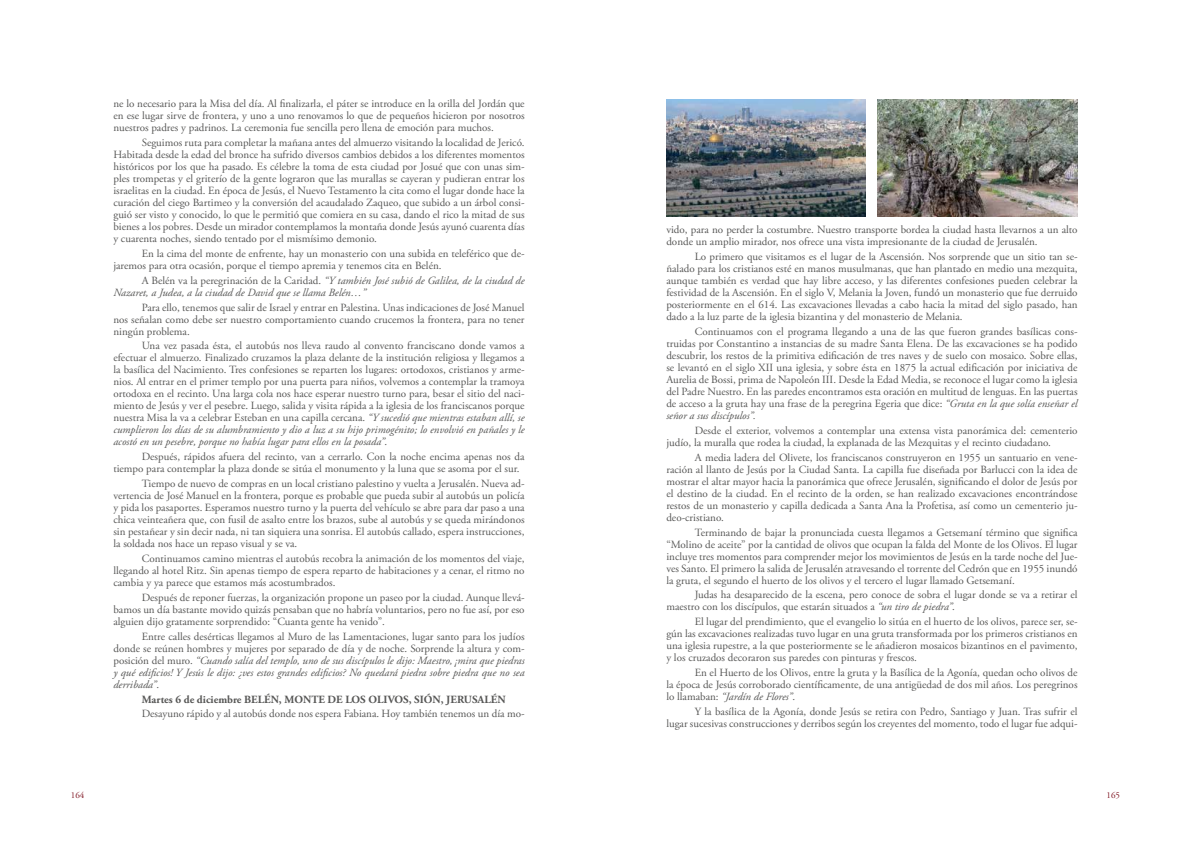
<style>
.page{position:relative;width:1191px;height:842px;background:#fff}
.page>*{position:absolute;margin:0;border:0;box-sizing:border-box;transform-origin:0 0}
.t1{font:11px/12px "Adobe Garamond Pro";color:#575756;text-align:justify}
.t2{font:italic 11px/12px "Adobe Garamond Pro";color:#575756}
.t3{font:700 11px "Adobe Garamond Pro";color:#575756}
.t4{font:9px "Adobe Garamond Pro";color:#801623}
.s1{font-style:normal}
.s2{font-style:italic}
</style>
<div class="page">
<img style="left:666px;top:99px;width:200px;height:117px">
<img style="left:878px;top:99px;width:199px;height:117px">
<p class="t1" style="left:113px;top:98px;width:413px">ne lo necesario para la Misa del día. Al finalizarla, el páter se introduce en la orilla del Jordán que en ese lugar sirve de frontera, y uno a uno renovamos lo que de pequeños hicieron por nosotros nuestros padres y padrinos. La ceremonia fue sencilla pero llena de emoción para muchos.</p>
<p class="t1" style="left:113px;top:137px;width:413px;text-indent:28px">Seguimos ruta para completar la mañana antes del almuerzo visitando la localidad de Jericó.<br>Habitada desde la edad del bronce ha sufrido diversos cambios debidos a los diferentes momentos históricos por los que ha pasado. Es célebre la toma de esta ciudad por Josué que con unas sim&shy;ples trompetas y el griterío de la gente lograron que las murallas se cayeran y pudieran entrar los israelitas en la ciudad. En época de Jesús, el Nuevo Testamento la cita como el lugar donde hace la curación del ciego Bartimeo y la conversión del acaudalado Zaqueo, que subido a un árbol consi&shy;guió ser visto y conocido, lo que le permitió que comiera en su casa, dando el rico la mitad de sus bienes a los pobres. Desde un mirador contemplamos la montaña donde Jesús ayunó cuarenta días y cuarenta noches, siendo tentado por el mismísimo demonio.</p>
<p class="t1" style="left:113px;top:248px;width:413px;text-indent:28px">En la cima del monte de enfrente, hay un monasterio con una subida en teleférico que de&shy;jaremos para otra ocasión, porque el tiempo apremia y tenemos cita en Belén.</p>
<p class="t2" style="left:113px;top:275px;width:413px;text-indent:28px"><span class="s1">A Belén va la peregrinación de la Caridad.</span> “Y también José subió de Galilea, de la ciudad de<br>Nazaret, a Judea, a la ciudad de David que se llama Belén…”</p>
<p class="t1" style="left:113px;top:301px;width:413px;text-indent:28px">Para ello, tenemos que salir de Israel y entrar en Palestina. Unas indicaciones de José Manuel nos señalan como debe ser nuestro comportamiento cuando crucemos la frontera, para no tener ningún problema.</p>
<p class="t1" style="left:113px;top:340px;width:413px;text-indent:28px">Una vez pasada ésta, el autobús nos lleva raudo al convento franciscano donde vamos a efectuar el almuerzo. Finalizado cruzamos la plaza delante de la institución religiosa y llegamos a la basílica del Nacimiento. Tres confesiones se reparten los lugares: ortodoxos, cristianos y arme&shy;nios. Al entrar en el primer templo por una puerta para niños, volvemos a contemplar la tramoya ortodoxa en el recinto. Una larga cola nos hace esperar nuestro turno para, besar el sitio del naci&shy;miento de Jesús y ver el pesebre. Luego, salida y visita rápida a la iglesia de los franciscanos porque nuestra Misa la va a celebrar Esteban en una capilla cercana. <span class="s2">“Y sucedió que mientras estaban allí, se cumplieron los días de su alumbramiento y dio a luz a su hijo primogénito; lo envolvió en pañales y le acostó en un pesebre, porque no había lugar para ellos en la posada”</span>.</p>
<p class="t1" style="left:113px;top:451px;width:413px;text-indent:28px">Después, rápidos afuera del recinto, van a cerrarlo. Con la noche encima apenas nos da tiempo para contemplar la plaza donde se sitúa el monumento y la luna que se asoma por el sur.</p>
<p class="t1" style="left:113px;top:478px;width:413px;text-indent:28px">Tiempo de nuevo de compras en un local cristiano palestino y vuelta a Jerusalén. Nueva ad&shy;vertencia de José Manuel en la frontera, porque es probable que pueda subir al autobús un policía y pida los pasaportes. Esperamos nuestro turno y la puerta del vehículo se abre para dar paso a una chica veinteañera que, con fusil de asalto entre los brazos, sube al autobús y se queda mirándonos sin pestañear y sin decir nada, ni tan siquiera una sonrisa. El autobús callado, espera instrucciones, la soldada nos hace un repaso visual y se va.</p>
<p class="t1" style="left:113px;top:553px;width:413px;text-indent:28px">Continuamos camino mientras el autobús recobra la animación de los momentos del viaje, llegando al hotel Ritz. Sin apenas tiempo de espera reparto de habitaciones y a cenar, el ritmo no cambia y ya parece que estamos más acostumbrados.</p>
<p class="t1" style="left:113px;top:592px;width:413px;text-indent:28px">Después de reponer fuerzas, la organización propone un paseo por la ciudad. Aunque llevá&shy;bamos un día bastante movido quizás pensaban que no habría voluntarios, pero no fue así, por eso alguien dijo gratamente sorprendido: “Cuanta gente ha venido”.</p>
<p class="t1" style="left:113px;top:631px;width:413px;text-indent:28px">Entre calles desérticas llegamos al Muro de las Lamentaciones, lugar santo para los judíos donde se reúnen hombres y mujeres por separado de día y de noche. Sorprende la altura y com&shy;posición del muro. <span class="s2">“Cuando salía del templo, uno de sus discípulos le dijo: Maestro, ¡mira que piedras y qué edificios! Y Jesús le dijo: ¿ves estos grandes edificios? No quedará piedra sobre piedra que no sea derribada”</span>.</p>
<p class="t3" style="left:142px;top:693px;width:365px">Martes 6 de diciembre BELÉN, MONTE DE LOS OLIVOS, SIÓN, JERUSALÉN</p>
<p class="t1" style="left:142px;top:708px;width:384px">Desayuno rápido y al autobús donde nos espera Fabiana. Hoy también tenemos un día mo-</p>
<p class="t1" style="left:666px;top:224px;width:413px">vido, para no perder la costumbre. Nuestro transporte bordea la ciudad hasta llevarnos a un alto donde un amplio mirador, nos ofrece una vista impresionante de la ciudad de Jerusalén.</p>
<p class="t1" style="left:666px;top:251px;width:413px;text-indent:28px">Lo primero que visitamos es el lugar de la Ascensión. Nos sorprende que un sitio tan se&shy;ñalado para los cristianos esté en manos musulmanas, que han plantado en medio una mezquita, aunque también es verdad que hay libre acceso, y las diferentes confesiones pueden celebrar la festividad de la Ascensión. En el siglo V, Melania la Joven, fundó un monasterio que fue derruido posteriormente en el 614. Las excavaciones llevadas a cabo hacia la mitad del siglo pasado, han dado a la luz parte de la iglesia bizantina y del monasterio de Melania.</p>
<p class="t1" style="left:666px;top:326px;width:413px;text-indent:28px">Continuamos con el programa llegando a una de las que fueron grandes basílicas cons&shy;truidas por Constantino a instancias de su madre Santa Elena. De las excavaciones se ha podido descubrir, los restos de la primitiva edificación de tres naves y de suelo con mosaico. Sobre ellas, se levantó en el siglo XII una iglesia, y sobre ésta en 1875 la actual edificación por iniciativa de Aurelia de Bossi, prima de Napoleón III. Desde la Edad Media, se reconoce el lugar como la iglesia del Padre Nuestro. En las paredes encontramos esta oración en multitud de lenguas. En las puertas de acceso a la gruta hay una frase de la peregrina Egeria que dice: <span class="s2">“Gruta en la que solía enseñar el señor a sus discípulos”.</span></p>
<p class="t1" style="left:666px;top:425px;width:413px;text-indent:28px">Desde el exterior, volvemos a contemplar una extensa vista panorámica del: cementerio judío, la muralla que rodea la ciudad, la explanada de las Mezquitas y el recinto ciudadano.</p>
<p class="t1" style="left:666px;top:452px;width:413px;text-indent:28px">A media ladera del Olivete, los franciscanos construyeron en 1955 un santuario en vene&shy;ración al llanto de Jesús por la Ciudad Santa. La capilla fue diseñada por Barlucci con la idea de mostrar el altar mayor hacia la panorámica que ofrece Jerusalén, significando el dolor de Jesús por el destino de la ciudad. En el recinto de la orden, se han realizado excavaciones encontrándose restos de un monasterio y capilla dedicada a Santa Ana la Profetisa, así como un cementerio ju&shy;deo-cristiano.</p>
<p class="t1" style="left:666px;top:526px;width:413px;text-indent:28px">Terminando de bajar la pronunciada cuesta llegamos a Getsemaní término que significa “Molino de aceite” por la cantidad de olivos que ocupan la falda del Monte de los Olivos. El lugar incluye tres momentos para comprender mejor los movimientos de Jesús en la tarde noche del Jue&shy;ves Santo. El primero la salida de Jerusalén atravesando el torrente del Cedrón que en 1955 inundó la gruta, el segundo el huerto de los olivos y el tercero el lugar llamado Getsemaní.</p>
<p class="t1" style="left:666px;top:589px;width:413px;text-indent:28px">Judas ha desaparecido de la escena, pero conoce de sobra el lugar donde se va a retirar el maestro con los discípulos, que estarán situados a <span class="s2">“un tiro de piedra”</span>.</p>
<p class="t1" style="left:666px;top:616px;width:413px;text-indent:28px">El lugar del prendimiento, que el evangelio lo sitúa en el huerto de los olivos, parece ser, se&shy;gún las excavaciones realizadas tuvo lugar en una gruta transformada por los primeros cristianos en una iglesia rupestre, a la que posteriormente se le añadieron mosaicos bizantinos en el pavimento, y los cruzados decoraron sus paredes con pinturas y frescos.</p>
<p class="t1" style="left:666px;top:667px;width:413px;text-indent:28px">En el Huerto de los Olivos, entre la gruta y la Basílica de la Agonía, quedan ocho olivos de la época de Jesús corroborado científicamente, de una antigüedad de dos mil años. Los peregrinos lo llamaban: <span class="s2">“Jardín de Flores”</span>.</p>
<p class="t1" style="left:666px;top:706px;width:413px;text-align:right">Y la basílica de la Agonía, donde Jesús se retira con Pedro, Santiago y Juan. Tras sufrir el<br>lugar sucesivas construcciones y derribos según los creyentes del momento, todo el lugar fue adqui-</p>
<p class="t4" style="left:71px;top:789px;width:15px">164</p>
<p class="t4" style="left:1106px;top:789px;width:15px">165</p>
</div>
